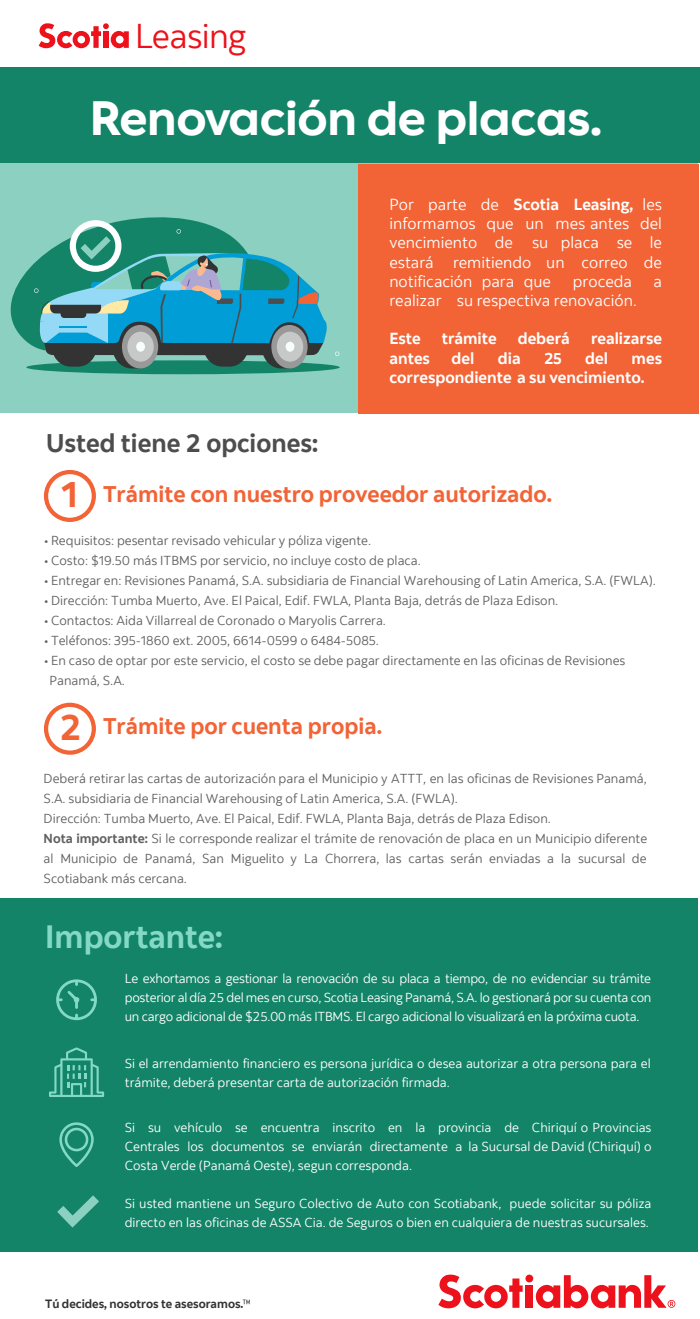
<style>
.page{position:relative;width:700px;height:1319px;background:#fff}
.page>*{position:absolute;margin:0;border:0;box-sizing:border-box;transform-origin:0 0}
.t1{font:48px "Scotia Headline";color:#fff}
.t2{font:34.4px "Scotia";letter-spacing:-.02em;color:#ec111a}
.t3{font:700 32.2px "Scotia";color:#84d9c6}
.t4{font:700 25.5px "Scotia";color:#4d4d4d}
.t5{font:700 22.6px "Scotia";color:#f26336}
.t6{font:16px/19.2px "Scotia";color:#fff;text-align:justify}
.t7{font:700 16px/19.2px "Scotia";color:#fff}
.t8{font:13px/20px "Scotia";color:#606060}
.t9{font:13px/19px "Scotia";color:#fff;text-align:justify}
.t10{font:700 12px "Scotia";color:#333}
.s1{font-weight:700}
.s2{font-size:36.3px}
.s3{font-style:inherit}
.s4{font-family:"Myriad Pro"}
.s5{font-family:"Scotia Legal";font-weight:400}
</style>
<div class="page">
<svg style="left:39px;top:23px;width:90px;height:25px"></svg>
<div style="left:0;top:69px;width:698px;height:344px;background:#8bd0c1"></div>
<div style="left:0;top:68px;width:700px;height:95px;background:#138468"></div>
<div style="left:358px;top:163px;width:341px;height:250px;background:#f26336"></div>
<div style="left:0;top:898px;width:698px;height:354px;background:#138468"></div>
<svg style="left:10px;top:217px;width:180px;height:130px"></svg>
<div style="left:26px;top:360px;width:314px;height:14px;background:#138468;border-radius:50%"></div>
<svg style="left:34px;top:220px;width:305px;height:148px"></svg>
<div style="left:44px;top:470px;width:52px;height:52px;border:4px solid #f26336;border-radius:50%"></div>
<div style="left:44px;top:702px;width:52px;height:52px;border:4px solid #f26336;border-radius:50%"></div>
<svg style="left:49px;top:1047px;width:55px;height:50px"></svg>
<svg style="left:59px;top:1122px;width:35px;height:45px"></svg>
<svg style="left:56px;top:979px;width:41px;height:41px"></svg>
<div style="left:526px;top:1285px;width:7px;height:22px;background:#ec111a"></div>
<div style="left:525px;top:1274px;width:8px;height:8px;background:#ec111a;border-radius:50%"></div>
<svg style="left:438px;top:1274px;width:85px;height:34px"></svg>
<svg style="left:536px;top:1275px;width:139px;height:33px"></svg>
<svg style="left:57px;top:1195px;width:42px;height:32px"></svg>
<h2 class="t2" style="left:135px;top:16px;width:113px">Leasing</h2>
<h1 class="t1" style="left:91px;top:91px;width:513px">Renovación de placas.</h1>
<h3 class="t4" style="left:46px;top:427px;width:273px">Usted tiene 2 opciones:</h3>
<p class="t6" style="left:389px;top:195px;width:274px">Por parte de <span class="s1">Scotia Leasing,</span> les informamos que un mes antes del vencimiento de su placa se le estará remitiendo un correo de notificación para que</p>
<p class="t6" style="left:573px;top:271px;width:61px">proceda</p>
<p class="t6" style="left:653px;top:271px;width:10px">a</p>
<p class="t6" style="left:389px;top:291px;width:249px">realizar su respectiva renovación.</p>
<p class="t7" style="left:389px;top:329px;width:33px">Este</p>
<p class="t7" style="left:442px;top:329px;width:57px">trámite</p>
<p class="t7" style="left:518px;top:329px;width:54px">deberá</p>
<p class="t7" style="left:591px;top:329px;width:72px">realizarse</p>
<p class="t7" style="left:389px;top:348px;width:42px">antes</p>
<p class="t7" style="left:452px;top:348px;width:24px">del</p>
<p class="t7" style="left:498px;top:348px;width:24px">dia</p>
<p class="t7" style="left:544px;top:348px;width:19px">25</p>
<p class="t7" style="left:585px;top:348px;width:24px">del</p>
<p class="t7" style="left:389px;top:348px;width:274px;text-indent:242px">mes correspondiente a su vencimiento.</p>
<h3 class="t5" style="left:58px;top:480px;width:495px"><span class="s2">1</span> Trámite con nuestro proveedor <span class="s3">autorizado.</span></h3>
<p class="t8" style="left:44px;top:530px;width:328px"><span class="s4">•</span> Requisitos: pesentar revisado vehicular y póliza vigente.</p>
<p class="t8" style="left:44px;top:550px;width:378px"><span class="s4">•</span> Costo: $19.50 más ITBMS por servicio, no incluye costo de placa.</p>
<p class="t8" style="left:44px;top:570px;width:613px"><span class="s4">•</span> Entregar en: Revisiones Panamá, S.A. subsidiaria de Financial Warehousing of Latin America, S.A. (FWLA).</p>
<p class="t8" style="left:44px;top:590px;width:515px"><span class="s4">•</span> Dirección: Tumba Muerto, Ave. El Paical, Edif. FWLA, Planta Baja, detrás de Plaza Edison.</p>
<p class="t8" style="left:44px;top:610px;width:343px"><span class="s4">•</span> Contactos: Aida Villarreal de Coronado o Maryolis Carrera.</p>
<p class="t8" style="left:44px;top:630px;width:336px"><span class="s4">•</span> Teléfonos: 395-1860 ext. 2005, 6614-0599 o 6484-5085.</p>
<p class="t8" style="left:49px;top:650px;width:577px;text-indent:-5px"><span class="s4">•</span> En caso de optar por este servicio, el costo se debe pagar directamente en las oficinas de Revisiones<br>Panamá, S.A.</p>
<h3 class="t5" style="left:60px;top:712px;width:324px"><span class="s2">2</span> Trámite por cuenta propia<span class="s3">.</span></h3>
<p class="t8" style="left:44px;top:768px;width:605px">Deberá retirar las cartas de autorización para el Municipio y ATTT, en las oficinas de Revisiones Panamá, S.A. subsidiaria de Financial Warehousing of Latin America, S.A. (FWLA).<br>Dirección: Tumba Muerto, Ave. El Paical, Edif. FWLA, Planta Baja, detrás de Plaza Edison.<br><span class="s1">Nota importante:</span> Si le corresponde realizar el trámite de renovación de placa en un Municipio diferente al Municipio de Panamá, San Miguelito y La Chorrera, las cartas serán enviadas a la sucursal de Scotiabank más cercana.</p>
<h3 class="t3" style="left:45px;top:917px;width:179px">Importante:</h3>
<p class="t9" style="left:125px;top:969px;width:528px">Le exhortamos a gestionar la renovación de su placa a tiempo, de no evidenciar su trámite posterior al día 25 del mes en curso, Scotia Leasing Panamá, S.A. lo gestionará por su cuenta con un cargo adicional de $25.00 más ITBMS. El cargo adicional lo visualizará en la próxima cuota.</p>
<p class="t9" style="left:125px;top:1054px;width:527px">Si el arrendamiento financiero es persona jurídica o desea autorizar a otra persona para el trámite, deberá presentar carta de autorización firmada.</p>
<p class="t9" style="left:125px;top:1117px;width:528px">Si su vehículo se encuentra inscrito en la provincia de Chiriquí o Provincias Centrales los documentos se enviarán directamente a la Sucursal de David (Chiriquí) o Costa Verde (Panamá Oeste), segun corresponda.</p>
<p class="t9" style="left:125px;top:1193px;width:528px">Si usted mantiene un Seguro Colectivo de Auto con Scotiabank, puede solicitar su póliza directo en las oficinas de ASSA Cia. de Seguros o bien en cualquiera de nuestras sucursales.</p>
<p class="t10" style="left:45px;top:1296px;width:207px">Tú decides, nosotros te asesoramos.<span class="s5">™</span></p>
</div>
